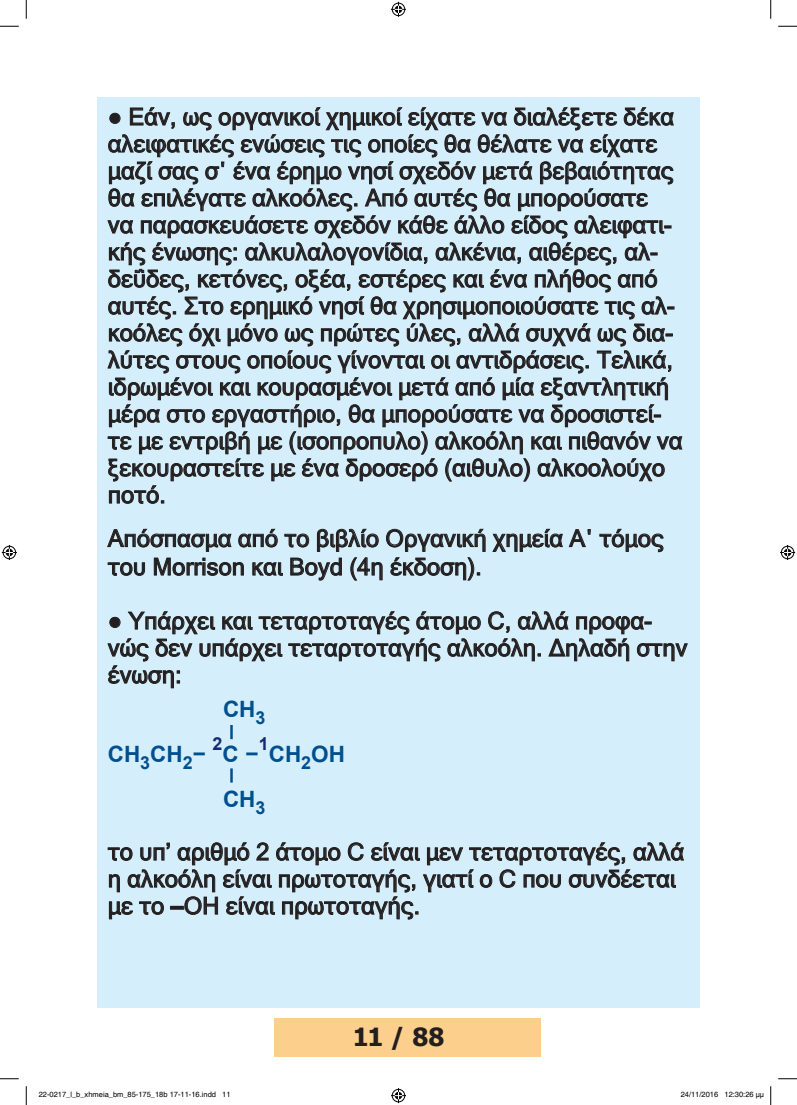
<style>
.page{position:relative;width:797px;height:1105px;background:#fff}
.page>*{position:absolute;margin:0;border:0;box-sizing:border-box;transform-origin:0 0}
.t1{font:700 25px "Tahoma";color:#231f20}
.t2{font:23.75px/27px "Microsoft Sans Serif";color:#231f20}
.t3{font:700 22.5px "Arial";color:#004f8f}
.t4{font:700 17.88px "Arial";color:#142975}
.t5{font:7.5px "Helvetica";color:#000}
.s1{font-family:"Arial";font-weight:700}
</style>
<div class="page">
<div style="left:292px;top:1018px;width:248px;height:39px;background:#fdcf8c"></div>
<div style="left:274px;top:1018px;width:248px;height:39px;background:#fdcf8c"></div>
<div style="left:97px;top:97px;width:602px;height:911px;background:#d4effb"></div>
<svg style="left:107px;top:107px;width:575px;height:397px"></svg>
<svg style="left:492px;top:529px;width:98px;height:23px"></svg>
<svg style="left:599px;top:529px;width:64px;height:23px"></svg>
<svg style="left:107px;top:529px;width:378px;height:52px"></svg>
<svg style="left:107px;top:611px;width:581px;height:77px"></svg>
<hr style="left:230px;top:768px;width:3px;height:14px;background:#004f8f">
<hr style="left:230px;top:725px;width:3px;height:14px;background:#004f8f">
<svg style="left:108px;top:842px;width:576px;height:78px"></svg>
<svg style="left:0;top:25px;width:19px;height:2px"></svg>
<svg style="left:778px;top:25px;width:19px;height:2px"></svg>
<svg style="left:0;top:1078px;width:19px;height:1px"></svg>
<svg style="left:778px;top:1078px;width:19px;height:1px"></svg>
<svg style="left:25px;top:0;width:2px;height:19px"></svg>
<svg style="left:25px;top:1086px;width:2px;height:19px"></svg>
<svg style="left:770px;top:0;width:1px;height:19px"></svg>
<svg style="left:770px;top:1086px;width:1px;height:19px"></svg>
<svg style="left:391px;top:2px;width:15px;height:15px"></svg>
<svg style="left:391px;top:1088px;width:15px;height:15px"></svg>
<svg style="left:2px;top:545px;width:15px;height:15px"></svg>
<svg style="left:780px;top:545px;width:15px;height:15px"></svg>
<p class="t2" style="left:108px;top:103px;width:576px"><span class="s1">●</span> Εάν, ως οργανικοί χημικοί είχατε να διαλέξετε δέκα αλειφατικές ενώσεις τις οποίες θα θέλατε να είχατε μαζί σας σ΄ ένα έρημο νησί σχεδόν μετά βεβαιότητας θα επιλέγατε αλκοόλες. Από αυτές θα μπορούσατε<br>να παρασκευάσετε σχεδόν κάθε άλλο είδος αλειφατι&shy;κής ένωσης: αλκυλαλογονίδια, αλκένια, αιθέρες, αλ&shy;δεΰδες, κετόνες, οξέα, εστέρες και ένα πλήθος από αυτές. Στο ερημικό νησί θα χρησιμοποιούσατε τις αλ&shy;κοόλες όχι μόνο ως πρώτες ύλες, αλλά συχνά ως δια&shy;λύτες στους οποίους γίνονται οι αντιδράσεις. Τελικά, ιδρωμένοι και κουρασμένοι μετά από μία εξαντλητική μέρα στο εργαστήριο, θα μπορούσατε να δροσιστεί&shy;τε με εντριβή με (ισοπροπυλο) αλκοόλη και πιθανόν να ξεκουραστείτε με ένα δροσερό (αιθυλο) αλκοολούχο ποτό.</p>
<p class="t2" style="left:108px;top:523px;width:557px;line-height:28.5px">Απόσπασμα από το βιβλίο Οργανική χημεία A΄ τόμος του Morrison και Boyd (4η έκδοση).</p>
<p class="t2" style="left:108px;top:607px;width:581px"><span class="s1">●</span> Υπάρχει και τεταρτοταγές άτομο C, αλλά προφα&shy;νώς δεν υπάρχει τεταρτοταγής αλκοόλη. Δηλαδή στην ένωση:</p>
<p class="t3" style="left:223px;top:693px;width:44px">CH<sub>3</sub></p>
<p class="t3" style="left:108px;top:738px;width:100px">CH<sub>3</sub>CH<sub>2</sub>−</p>
<p class="t4" style="left:212px;top:731px;width:11px">2</p>
<p class="t4" style="left:259px;top:731px;width:11px">1</p>
<p class="t3" style="left:222px;top:738px;width:38px">C −</p>
<p class="t3" style="left:269px;top:738px;width:78px">CH<sub>2</sub>OH</p>
<p class="t3" style="left:223px;top:783px;width:44px">CH<sub>3</sub></p>
<p class="t2" style="left:108px;top:838px;width:578px">το υπ’ αριθμό 2 άτομο C είναι μεν τεταρτοταγές, αλλά η αλκοόλη είναι πρωτοταγής, γιατί ο C που συνδέεται με το <span class="s1">–</span>OH είναι πρωτοταγής.</p>
<p class="t1" style="left:353px;top:1020px;width:93px">11 / 88</p>
<p class="t1" style="left:390px;top:1020px;width:54px">11 /</p>
<p class="t5" style="left:39px;top:1090px;width:193px">22-0217_l_b_xhmeia_bm_85-175_18b 17-11-16.indd 11</p>
<p class="t5" style="left:680px;top:1090px;width:85px">24/11/2016 12:30:26 µµ</p>
</div>
